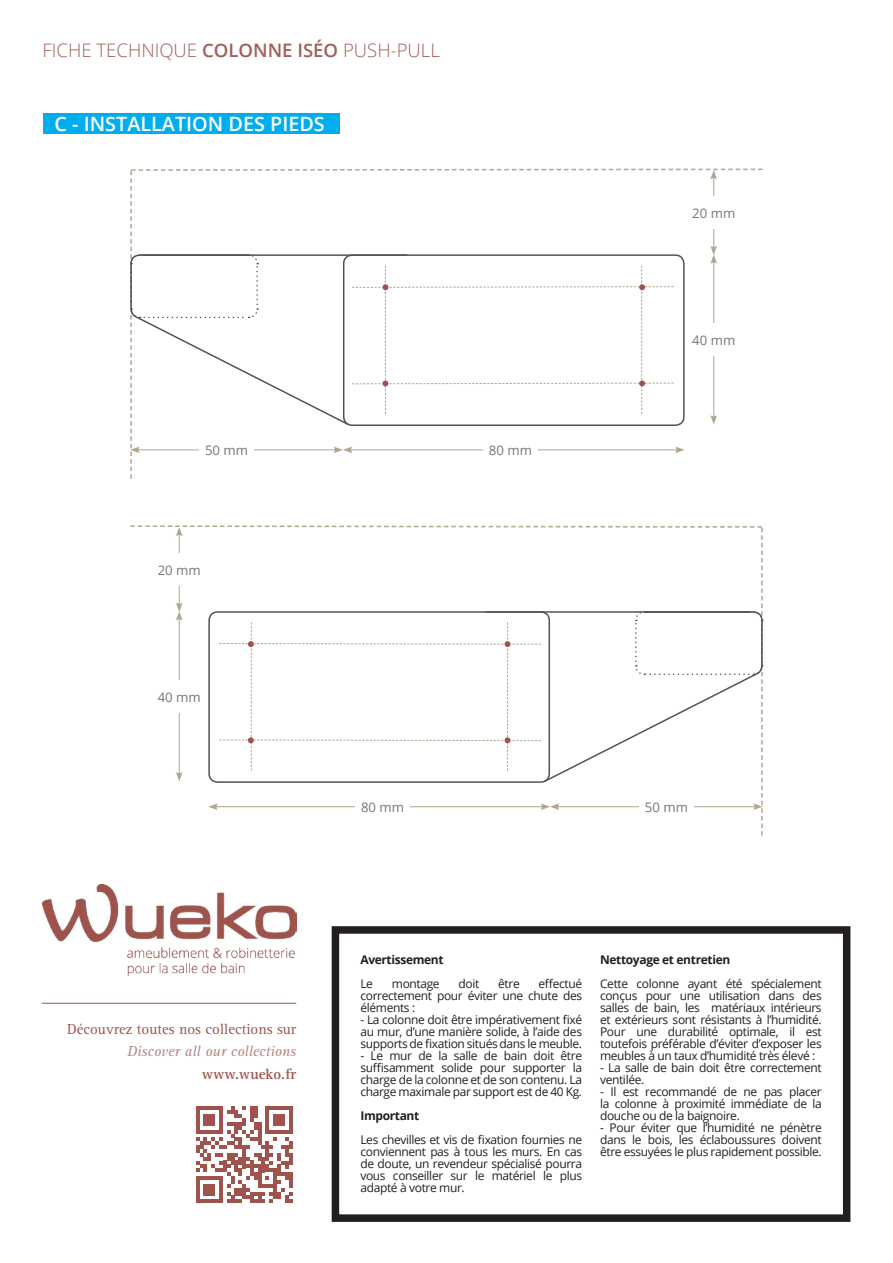
<style>
.page{position:relative;width:893px;height:1263px;background:#fff}
.page>*{position:absolute;margin:0;border:0;box-sizing:border-box;transform-origin:0 0}
.t1{font:600 19.8px "Open Sans";color:#fff}
.t2{font:300 18.6px "Open Sans";color:#a15f59}
.t3{font:15px "Rotis Serif";color:#9e534c}
.t4{font:italic 15px "Rotis Serif";color:#b28685}
.t5{font:700 15px "Rotis Serif";color:#9e534c}
.t6{font:13.2px "Open Sans";color:#707a71}
.t7{font:12px/12px "Open Sans";letter-spacing:-.03em;color:#231f20;text-align:justify}
.t8{font:700 12px "Open Sans";letter-spacing:-.03em;color:#231f20}
.s1{font-weight:600}
</style>
<div class="page">
<div style="left:332px;top:926px;width:518px;height:296px;border:8px solid #231f20"></div>
<hr style="left:42px;top:1003px;width:254px;height:1px;background:#9e534c">
<svg style="left:196px;top:1106px;width:96px;height:97px"></svg>
<img style="left:43px;top:885px;width:253px;height:90px">
<div style="left:44px;top:113px;width:296px;height:20px;background:#00aeef"></div>
<svg style="left:130px;top:525px;width:633px;height:311px"></svg>
<svg style="left:130px;top:168px;width:633px;height:311px"></svg>
<h2 class="t2" style="left:43px;top:37px;width:399px">FICHE TECHNIQUE <span class="s1">COLONNE ISÉO</span> PUSH-PULL</h2>
<h1 class="t1" style="left:55px;top:110px;width:272px">C - INSTALLATION DES PIEDS</h1>
<p class="t6" style="left:205px;top:441px;width:45px">50 mm</p>
<p class="t6" style="left:158px;top:561px;width:45px">20 mm</p>
<p class="t6" style="left:158px;top:688px;width:45px">40 mm</p>
<p class="t6" style="left:489px;top:441px;width:45px">80 mm</p>
<p class="t6" style="left:361px;top:798px;width:45px">80 mm</p>
<p class="t6" style="left:692px;top:204px;width:45px">20 mm</p>
<p class="t6" style="left:692px;top:331px;width:45px">40 mm</p>
<p class="t6" style="left:645px;top:798px;width:45px">50 mm</p>
<p class="t3" style="left:67px;top:1020px;width:231px">Découvrez toutes nos collections sur</p>
<p class="t4" style="left:127px;top:1043px;width:171px">Discover all our collections</p>
<p class="t5" style="left:202px;top:1065px;width:96px">www.wueko.fr</p>
<p class="t8" style="left:360px;top:951px;width:85px">Avertissement</p>
<p class="t7" style="left:360px;top:977px;width:14px">Le</p>
<p class="t7" style="left:392px;top:977px;width:49px">montage</p>
<p class="t7" style="left:459px;top:977px;width:22px">doit</p>
<p class="t7" style="left:498px;top:977px;width:23px">être</p>
<p class="t7" style="left:360px;top:977px;width:223px;text-indent:178px">effectué correctement pour éviter une chute des éléments :</p>
<p class="t7" style="left:360px;top:1013px;width:223px">- La colonne doit être impérativement fixé au mur, d’une manière solide, à l’aide des supports de fixation situés dans le meuble.</p>
<p class="t7" style="left:360px;top:1049px;width:223px">- Le mur de la salle de bain doit être suffisamment solide pour supporter la charge de la colonne et de son contenu. La charge maximale par support est de 40 Kg.</p>
<p class="t8" style="left:360px;top:1107px;width:60px">Important</p>
<p class="t7" style="left:360px;top:1133px;width:223px">Les chevilles et vis de fixation fournies ne conviennent pas à tous les murs. En cas de doute, un revendeur spécialisé pourra vous conseiller sur le matériel le plus adapté à votre mur.</p>
<p class="t8" style="left:600px;top:951px;width:132px">Nettoyage et entretien</p>
<p class="t7" style="left:600px;top:977px;width:223px">Cette colonne ayant été spécialement conçus pour une utilisation dans des salles de bain, les matériaux intérieurs et extérieurs sont résistants à l’humidité.<br>Pour une durabilité optimale, il est toutefois préférable d’éviter d’exposer les meubles à un taux d’humidité très élevé :</p>
<p class="t7" style="left:600px;top:1061px;width:223px">- La salle de bain doit être correctement ventilée.</p>
<p class="t7" style="left:600px;top:1085px;width:223px">- Il est recommandé de ne pas placer la colonne à proximité immédiate de la douche ou de la baignoire.</p>
<p class="t7" style="left:600px;top:1121px;width:223px">- Pour éviter que l’humidité ne pénètre dans le bois, les éclaboussures doivent être essuyées le plus rapidement possible.</p>
</div>
